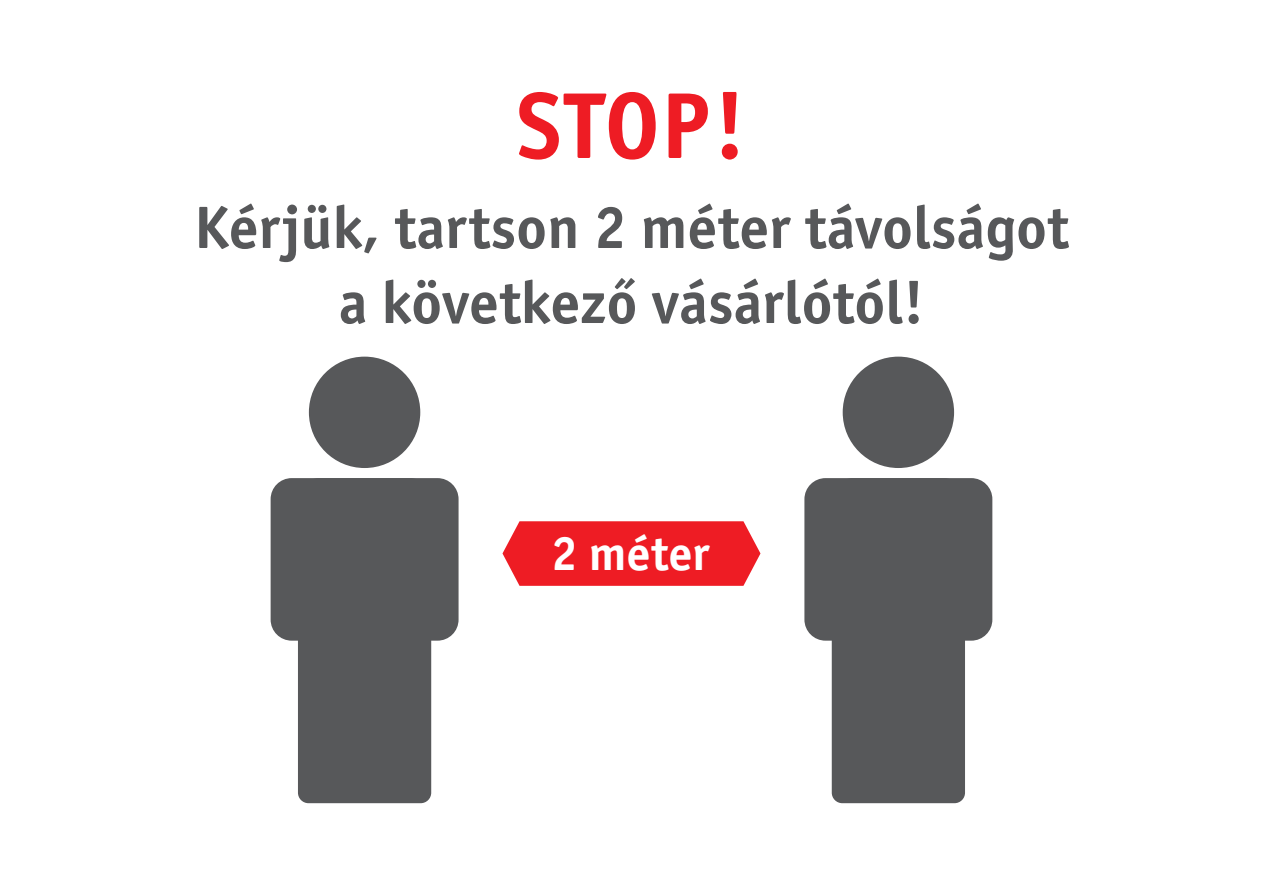
<style>
.page{position:relative;width:1263px;height:893px;background:#fff}
.page>*{position:absolute;margin:0;border:0;box-sizing:border-box;transform-origin:0 0}
.t1{font:94.05px "Officina Sans Bold ITC";color:#ee1c24}
.t2{font:60px/75px "Officina Sans Bold ITC";color:#57585a;text-align:center}
.t3{font:48.3px "Officina Sans Bold ITC";color:#fff}
</style>
<div class="page">
<div style="left:309px;top:357px;width:111px;height:111px;background:#57585a;border-radius:50%"></div>
<div style="left:298px;top:641px;width:133px;height:162px;background:#57585a"></div>
<div style="left:271px;top:478px;width:188px;height:163px;background:#57585a;border-radius:21px"></div>
<div style="left:843px;top:357px;width:111px;height:111px;background:#57585a;border-radius:50%"></div>
<div style="left:832px;top:641px;width:133px;height:162px;background:#57585a"></div>
<div style="left:804px;top:478px;width:188px;height:163px;background:#57585a;border-radius:21px"></div>
<svg style="left:502px;top:521px;width:258px;height:65px"></svg>
<h1 class="t1" style="left:517px;top:68px;width:231px">STOP!</h1>
<p class="t2" style="left:194px;top:190px;width:877px">Kérjük, tartson 2 méter távolságot a következő vásárlótól!</p>
<p class="t3" style="left:551px;top:524px;width:160px">2 méter</p>
</div>
